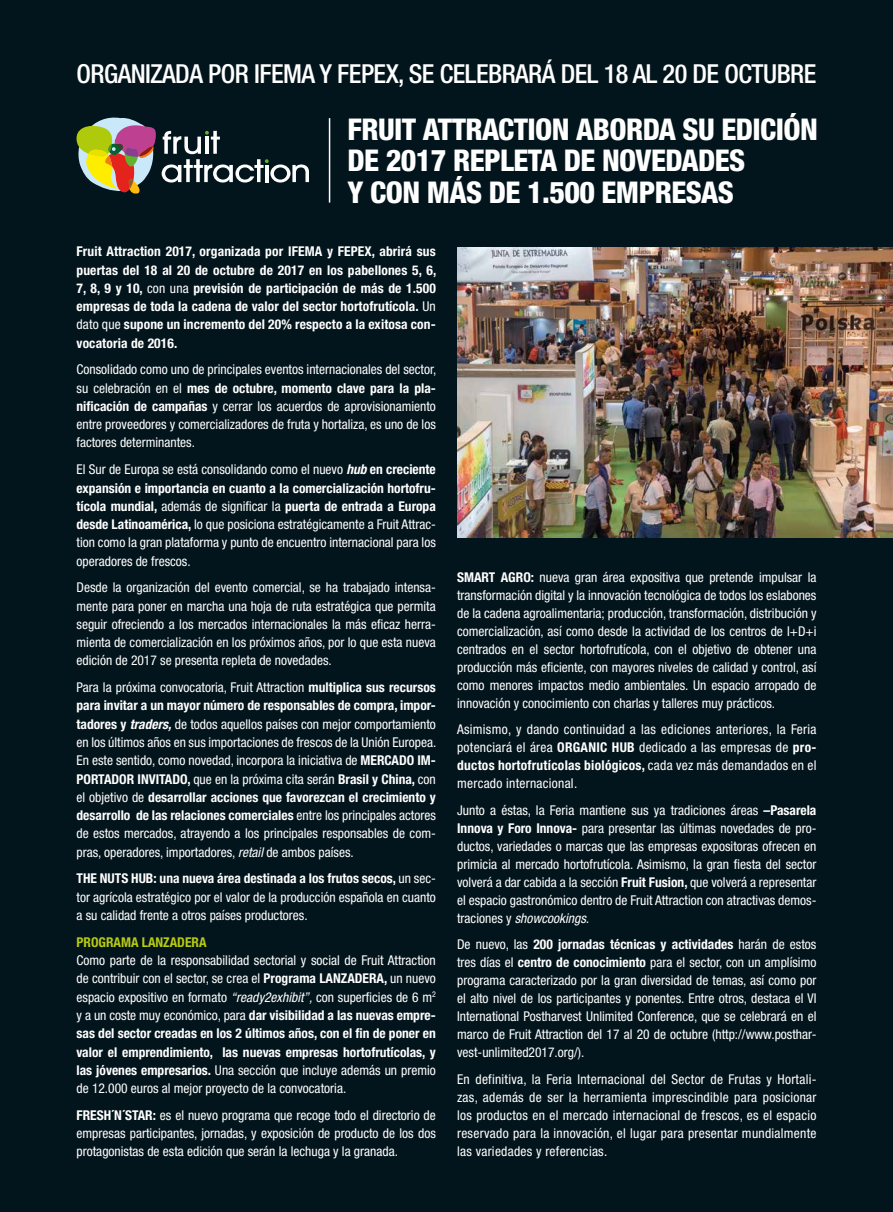
<style>
.page{position:relative;width:893px;height:1212px;background:#03151c}
.page>*{position:absolute;margin:0;border:0;box-sizing:border-box;transform-origin:0 0}
.t1{font:800 condensed 30px/31.5px "Helvetica Neue LT Std";letter-spacing:-.02em;color:#fff}
.t2{font:500 condensed 26.25px "Helvetica Neue LT Std";letter-spacing:-.02em;color:#fff}
.t3{font:condensed 13.5px/18.3px "Helvetica Neue LT Std";color:#fff;text-align:justify}
.t4{font:700 condensed 13.5px/18.3px "Helvetica Neue LT Std";letter-spacing:.01em;color:#fff;text-align:justify}
.t5{font:700 condensed 13.5px "Helvetica Neue LT Std";color:#b7cb12}
.s1{font-weight:400}
.s2{font-weight:700}
.s3{font-weight:700;font-style:italic}
.s4{font-style:italic}
</style>
<div class="page">
<svg style="left:76px;top:117px;width:80px;height:77px"></svg>
<svg style="left:162px;top:131px;width:147px;height:52px"></svg>
<hr style="left:329px;top:118px;width:1px;height:85px;background:#fff">
<img style="left:457px;top:248px;width:436px;height:290px">
<h2 class="t2" style="left:77px;top:58px;width:741px">ORGANIZADA POR IFEMA Y FEPEX, SE CELEBRARÁ DEL 18 AL 20 DE OCTUBRE</h2>
<h1 class="t1" style="left:348px;top:113px;width:472px">FRUIT ATTRACTION ABORDA SU EDICIÓN<br>DE 2017 REPLETA DE NOVEDADES<br>Y CON MÁS DE 1.500 EMPRESAS</h1>
<p class="t4" style="left:77px;top:242px;width:361px">Fruit Attraction 2017, organizada por IFEMA y FEPEX, abrirá sus puertas del 18 al 20 de octubre de 2017 en los pabellones 5, 6, 7, 8, 9 y 10, <span class="s1">con una</span> previsión de participación de más de 1.500 empresas de toda la cadena de valor del sector hortofrutícola. <span class="s1">Un dato que</span> supone un incremento del 20% respecto a la exitosa con&shy;vocatoria de 2016.</p>
<p class="t3" style="left:77px;top:360px;width:361px">Consolidado como uno de principales eventos internacionales del sector, su celebración en el <span class="s2">mes de octubre, momento clave para la pla&shy;nificación de campañas</span> y cerrar los acuerdos de aprovisionamiento entre proveedores y comercializadores de fruta y hortaliza, es uno de los factores determinantes.</p>
<p class="t3" style="left:77px;top:460px;width:361px">El Sur de Europa se está consolidando como el nuevo <span class="s3">hub</span> <span class="s2">en creciente expansión e importancia en cuanto a la comercialización hortofru&shy;tícola mundial,</span> además de significar la <span class="s2">puerta de entrada a Europa desde Latinoamérica,</span> lo que posiciona estratégicamente a Fruit Attrac&shy;tion como la gran plataforma y punto de encuentro internacional para los operadores de frescos.</p>
<p class="t3" style="left:77px;top:578px;width:361px">Desde la organización del evento comercial, se ha trabajado intensa&shy;mente para poner en marcha una hoja de ruta estratégica que permita seguir ofreciendo a los mercados internacionales la más eficaz herra&shy;mienta de comercialización en los próximos años, por lo que esta nueva edición de 2017 se presenta repleta de novedades.</p>
<p class="t3" style="left:77px;top:678px;width:361px">Para la próxima convocatoria, Fruit Attraction <span class="s2">multiplica sus recursos para invitar a un mayor número de responsables de compra, impor&shy;tadores y</span> <span class="s3">traders,</span> de todos aquellos países con mejor comportamiento en los últimos años en sus importaciones de frescos de la Unión Europea.<br>En este sentido, como novedad, incorpora la iniciativa de <span class="s2">MERCADO IM-PORTADOR INVITADO,</span> que en la próxima cita serán <span class="s2">Brasil y China,</span> con el objetivo de <span class="s2">desarrollar acciones que favorezcan el crecimiento y desarrollo de las relaciones comerciales</span> entre los principales actores de estos mercados, atrayendo a los principales responsables de com&shy;pras, operadores, importadores, <span class="s4">retail</span> de ambos países.</p>
<p class="t3" style="left:77px;top:869px;width:361px"><span class="s2">THE NUTS HUB: una nueva área destinada a los frutos secos,</span> un sec&shy;tor agrícola estratégico por el valor de la producción española en cuanto a su calidad frente a otros países productores.</p>
<p class="t5" style="left:77px;top:934px;width:132px">PROGRAMA LANZADERA</p>
<p class="t3" style="left:77px;top:951px;width:361px">Como parte de la responsabilidad sectorial y social de Fruit Attraction de contribuir con el sector, se crea el <span class="s2">Programa LANZADERA,</span> un nuevo espacio expositivo en formato <span class="s4">“ready2exhibit”,</span> con superficies de 6 m<sup>2 </sup>y a un coste muy económico, para <span class="s2">dar visibilidad a las nuevas empre&shy;sas del sector creadas en los 2 últimos años, con el fin de poner en valor el emprendimiento, las nuevas empresas hortofrutícolas, y las jóvenes empresarios.</span> Una sección que incluye además un premio de 12.000 euros al mejor proyecto de la convocatoria.</p>
<p class="t3" style="left:77px;top:1106px;width:361px"><span class="s2">FRESH´N´STAR:</span> es el nuevo programa que recoge todo el directorio de empresas participantes, jornadas, y exposición de producto de los dos protagonistas de esta edición que serán la lechuga y la granada.</p>
<p class="t3" style="left:457px;top:568px;width:361px"><span class="s2">SMART AGRO:</span> nueva gran área expositiva que pretende impulsar la transformación digital y la innovación tecnológica de todos los eslabones de la cadena agroalimentaria; producción, transformación, distribución y comercialización, así como desde la actividad de los centros de I+D+i centrados en el sector hortofrutícola, con el objetivo de obtener una producción más eficiente, con mayores niveles de calidad y control, así como menores impactos medio ambientales. Un espacio arropado de innovación y conocimiento con charlas y talleres muy prácticos.</p>
<p class="t3" style="left:457px;top:720px;width:361px">Asimismo, y dando continuidad a las ediciones anteriores, la Feria potenciará el área <span class="s2">ORGANIC HUB</span> dedicado a las empresas de <span class="s2">pro&shy;ductos hortofrutícolas biológicos,</span> cada vez más demandados en el mercado internacional.</p>
<p class="t3" style="left:457px;top:801px;width:361px">Junto a éstas, la Feria mantiene sus ya tradiciones áreas <span class="s2">–Pasarela Innova y Foro Innova-</span> para presentar las últimas novedades de pro&shy;ductos, variedades o marcas que las empresas expositoras ofrecen en primicia al mercado hortofrutícola. Asimismo, la gran fiesta del sector volverá a dar cabida a la sección <span class="s2">Fruit Fusion,</span> que volverá a representar el espacio gastronómico dentro de Fruit Attraction con atractivas demos&shy;traciones y <span class="s4">showcookings.</span></p>
<p class="t3" style="left:457px;top:935px;width:361px">De nuevo, las <span class="s2">200 jornadas técnicas y actividades</span> harán de estos tres días el <span class="s2">centro de conocimiento</span> para el sector, con un amplísimo programa caracterizado por la gran diversidad de temas, así como por el alto nivel de los participantes y ponentes. Entre otros, destaca el VI International Postharvest Unlimited Conference, que se celebrará en el marco de Fruit Attraction del 17 al 20 de octubre (http://www.posthar&shy;vest-unlimited2017.org/).</p>
<p class="t3" style="left:457px;top:1070px;width:361px">En definitiva, la Feria Internacional del Sector de Frutas y Hortali&shy;zas, además de ser la herramienta imprescindible para posicionar los productos en el mercado internacional de frescos, es el espacio reservado para la innovación, el lugar para presentar mundialmente las variedades y referencias.</p>
</div>
